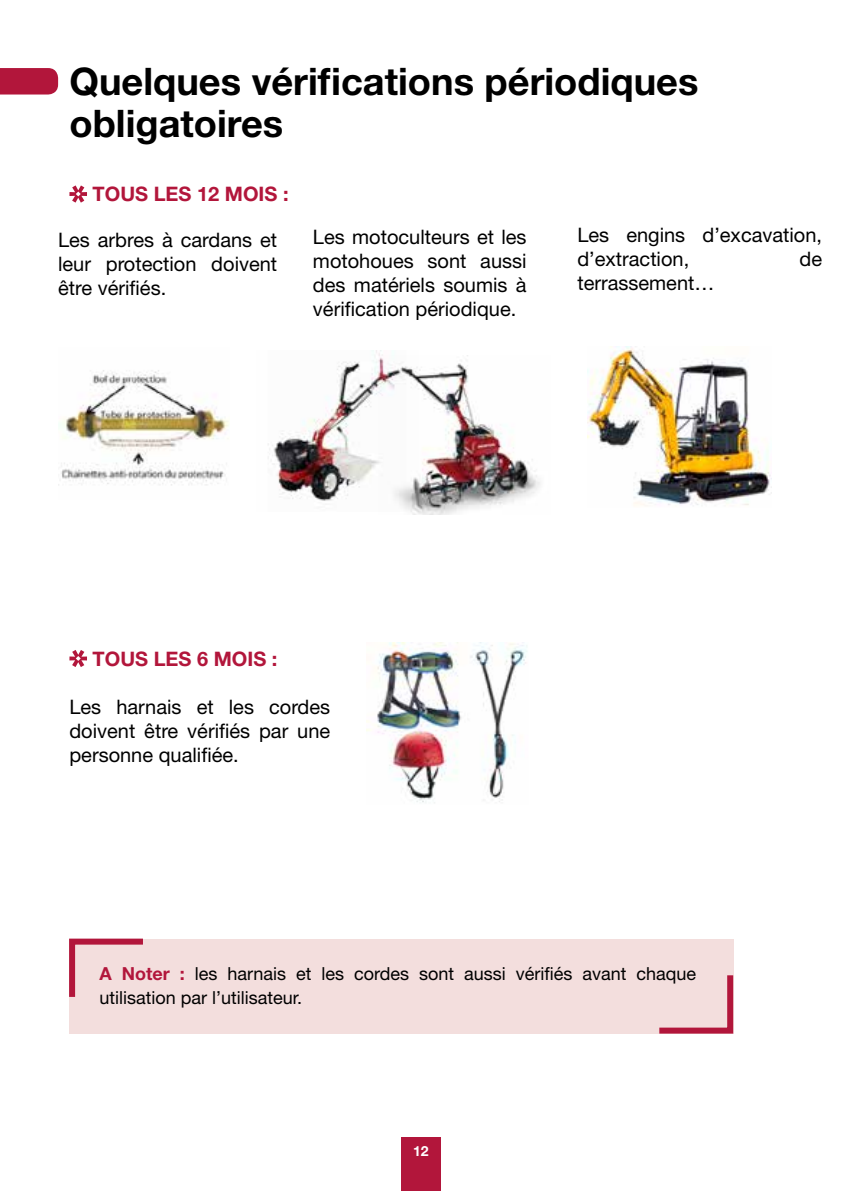
<style>
.page{position:relative;width:842px;height:1191px;background:#fff}
.page>*{position:absolute;margin:0;border:0;box-sizing:border-box;transform-origin:0 0}
.t1{font:700 38px/42px "Helvetica Neue LT Std";color:#000}
.t2{font:20px/24px "Helvetica Neue LT Std";color:#000;text-align:justify}
.t3{font:700 20px "Helvetica Neue LT Std";color:#b2163b}
.t4{font:18px/24px "Helvetica Neue LT Std";color:#000}
.t5{font:700 14px "Helvetica Neue LT Std";color:#fff}
.s1{font-weight:700;color:#b2163b}
</style>
<div class="page">
<div style="left:401px;top:1137px;width:40px;height:54px;background:#b2163b"></div>
<div style="left:0;top:68px;width:58px;height:26px;background:#b2163b"></div>
<svg style="left:69px;top:185px;width:18px;height:18px"></svg>
<svg style="left:69px;top:650px;width:18px;height:17px"></svg>
<img style="left:58px;top:370px;width:171px;height:116px">
<img style="left:366px;top:643px;width:161px;height:160px">
<img style="left:588px;top:346px;width:183px;height:160px">
<img style="left:268px;top:350px;width:115px;height:151px">
<img style="left:379px;top:356px;width:161px;height:158px">
<div style="left:69px;top:938px;width:664px;height:95px;background:#f3dedd"></div>
<svg style="left:69px;top:938px;width:80px;height:59px"></svg>
<svg style="left:653px;top:969px;width:81px;height:65px"></svg>
<h1 class="t1" style="left:69px;top:60px;width:630px">Quelques vérifications périodiques obligatoires</h1>
<p class="t3" style="left:93px;top:182px;width:197px">TOUS LES 12 MOIS :</p>
<p class="t2" style="left:58px;top:227px;width:221px">Les arbres à cardans et leur protection doivent être vérifiés.</p>
<p class="t2" style="left:313px;top:224px;width:215px">Les motoculteurs et les motohoues sont aussi des matériels soumis à vérification périodique.</p>
<p class="t2" style="left:577px;top:222px;width:246px">Les engins d’excavation, d’extraction,</p>
<p class="t2" style="left:799px;top:246px;width:24px">de</p>
<p class="t2" style="left:577px;top:270px;width:139px">terrassement…</p>
<p class="t3" style="left:93px;top:646px;width:186px">TOUS LES 6 MOIS :</p>
<p class="t2" style="left:69px;top:694px;width:262px">Les harnais et les cordes doivent être vérifiés par une personne qualifiée.</p>
<p class="t4" style="left:100px;top:961px;width:598px"><span class="s1">A Noter :</span> les harnais et les cordes sont aussi vérifiés avant chaque utilisation par l’utilisateur.</p>
<p class="t5" style="left:413px;top:1142px;width:17px">12</p>
</div>
